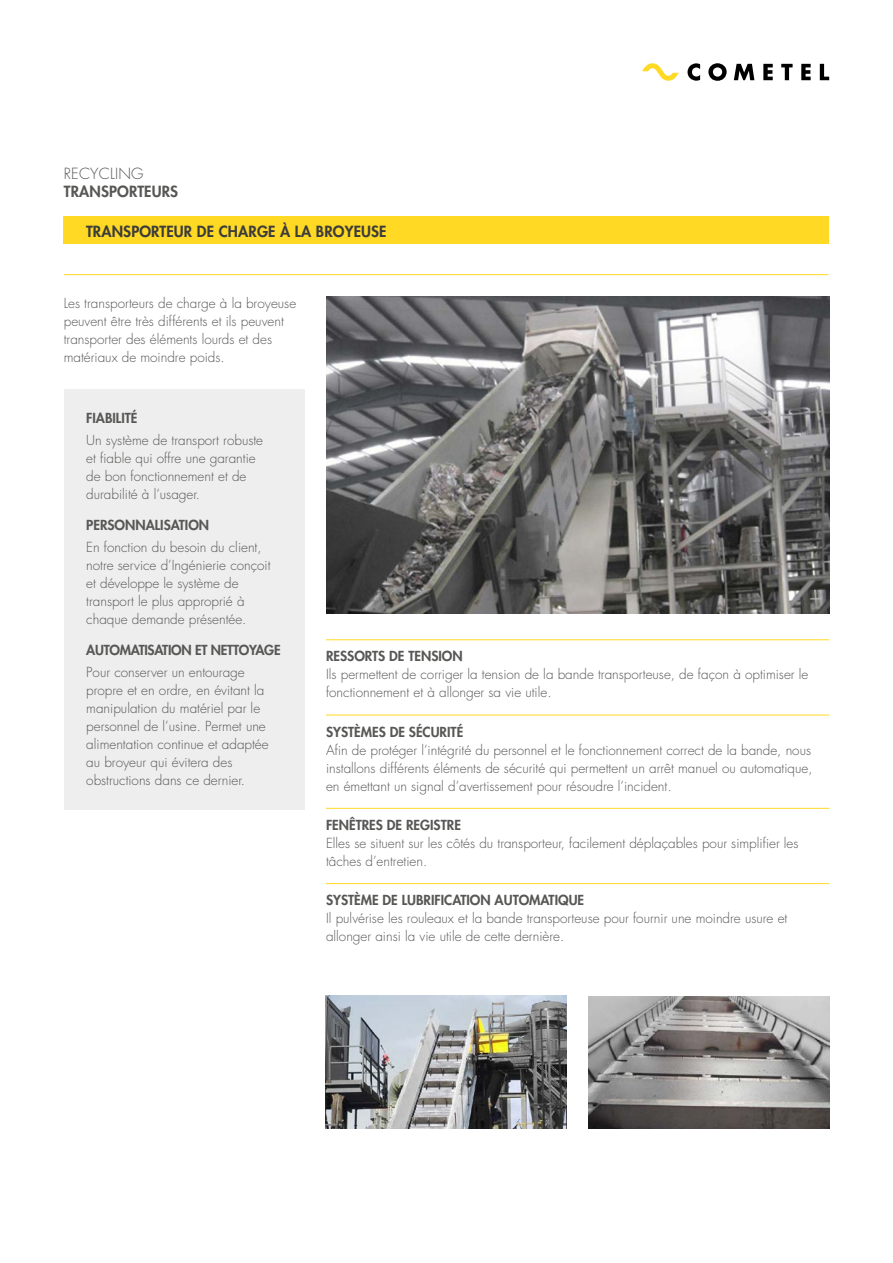
<style>
.page{position:relative;width:893px;height:1263px;background:#fff}
.page>*{position:absolute;margin:0;border:0;box-sizing:border-box;transform-origin:0 0}
.t1{font:800 15px "Futura Std";letter-spacing:.01em;color:#3c3c3b}
.t2{font:800 15px "Futura Std";letter-spacing:.01em;color:#575756}
.t3{font:300 15px "Futura Std";letter-spacing:.01em;color:#575756}
.t4{font:300 13.5px/18px "Futura Std";color:#575756}
.t5{font:800 13.5px "Futura Std";color:#575756}
.t6{font:800 13.5px "Futura Std";letter-spacing:-.02em;color:#575756}
</style>
<div class="page">
<div style="left:64px;top:216px;width:765px;height:27px;background:#ffd923"></div>
<svg style="left:687px;top:63px;width:13px;height:18px"></svg>
<svg style="left:708px;top:63px;width:19px;height:18px"></svg>
<svg style="left:734px;top:64px;width:20px;height:16px"></svg>
<svg style="left:763px;top:64px;width:10px;height:16px"></svg>
<svg style="left:781px;top:64px;width:12px;height:16px"></svg>
<svg style="left:801px;top:64px;width:10px;height:16px"></svg>
<svg style="left:820px;top:64px;width:9px;height:16px"></svg>
<svg style="left:642px;top:63px;width:37px;height:18px"></svg>
<hr style="left:64px;top:274px;width:764px;height:1px;background:#ffd923">
<div style="left:64px;top:389px;width:241px;height:421px;background:#eee"></div>
<hr style="left:326px;top:639px;width:503px;height:1px;background:#ffd923">
<hr style="left:326px;top:715px;width:503px;height:1px;background:#ffd923">
<hr style="left:326px;top:808px;width:503px;height:1px;background:#ffd923">
<hr style="left:326px;top:883px;width:503px;height:1px;background:#ffd923">
<img style="left:326px;top:297px;width:503px;height:317px">
<img style="left:326px;top:996px;width:241px;height:133px">
<img style="left:588px;top:996px;width:241px;height:132px">
<p class="t3" style="left:64px;top:165px;width:81px">RECYCLING</p>
<p class="t2" style="left:64px;top:182px;width:116px">TRANSPORTEURS</p>
<p class="t1" style="left:86px;top:222px;width:302px">TRANSPORTEUR DE CHARGE À LA BROYEUSE</p>
<p class="t4" style="left:64px;top:294px;width:234px">Les transporteurs de charge à la broyeuse peuvent être très différents et ils peuvent transporter des éléments lourds et des matériaux de moindre poids.</p>
<p class="t5" style="left:86px;top:410px;width:53px">FIABILITÉ</p>
<p class="t4" style="left:86px;top:432px;width:178px">Un système de transport robuste et fiable qui offre une garantie de bon fonctionnement et de durabilité à l’usager.</p>
<p class="t5" style="left:86px;top:517px;width:124px">PERSONNALISATION</p>
<p class="t4" style="left:86px;top:539px;width:186px">En fonction du besoin du client, notre service d’Ingénierie conçoit et développe le système de transport le plus approprié à chaque demande présentée.</p>
<p class="t6" style="left:86px;top:642px;width:196px">AUTOMATISATION ET NETTOYAGE</p>
<p class="t4" style="left:86px;top:664px;width:184px">Pour conserver un entourage propre et en ordre, en évitant la manipulation du matériel par le personnel de l’usine. Permet une alimentation continue et adaptée au broyeur qui évitera des obstructions dans ce dernier.</p>
<p class="t5" style="left:326px;top:648px;width:138px">RESSORTS DE TENSION</p>
<p class="t4" style="left:326px;top:666px;width:484px">Ils permettent de corriger la tension de la bande transporteuse, de façon à optimiser le fonctionnement et à allonger sa vie utile.</p>
<p class="t5" style="left:326px;top:723px;width:139px">SYSTÈMES DE SÉCURITÉ</p>
<p class="t4" style="left:326px;top:741px;width:488px;text-align:justify">Afin de protéger l’intégrité du personnel et le fonctionnement correct de la bande, nous installons différents éléments de sécurité qui permettent un arrêt manuel ou automatique, en émettant un signal d’avertissement pour résoudre l’incident.</p>
<p class="t5" style="left:326px;top:816px;width:136px">FENÊTRES DE REGISTRE</p>
<p class="t4" style="left:326px;top:834px;width:474px">Elles se situent sur les côtés du transporteur, facilement déplaçables pour simplifier les tâches d’entretien.</p>
<p class="t5" style="left:326px;top:892px;width:260px">SYSTÈME DE LUBRIFICATION AUTOMATIQUE</p>
<p class="t4" style="left:326px;top:910px;width:463px">Il pulvérise les rouleaux et la bande transporteuse pour fournir une moindre usure et allonger ainsi la vie utile de cette dernière.</p>
</div>
